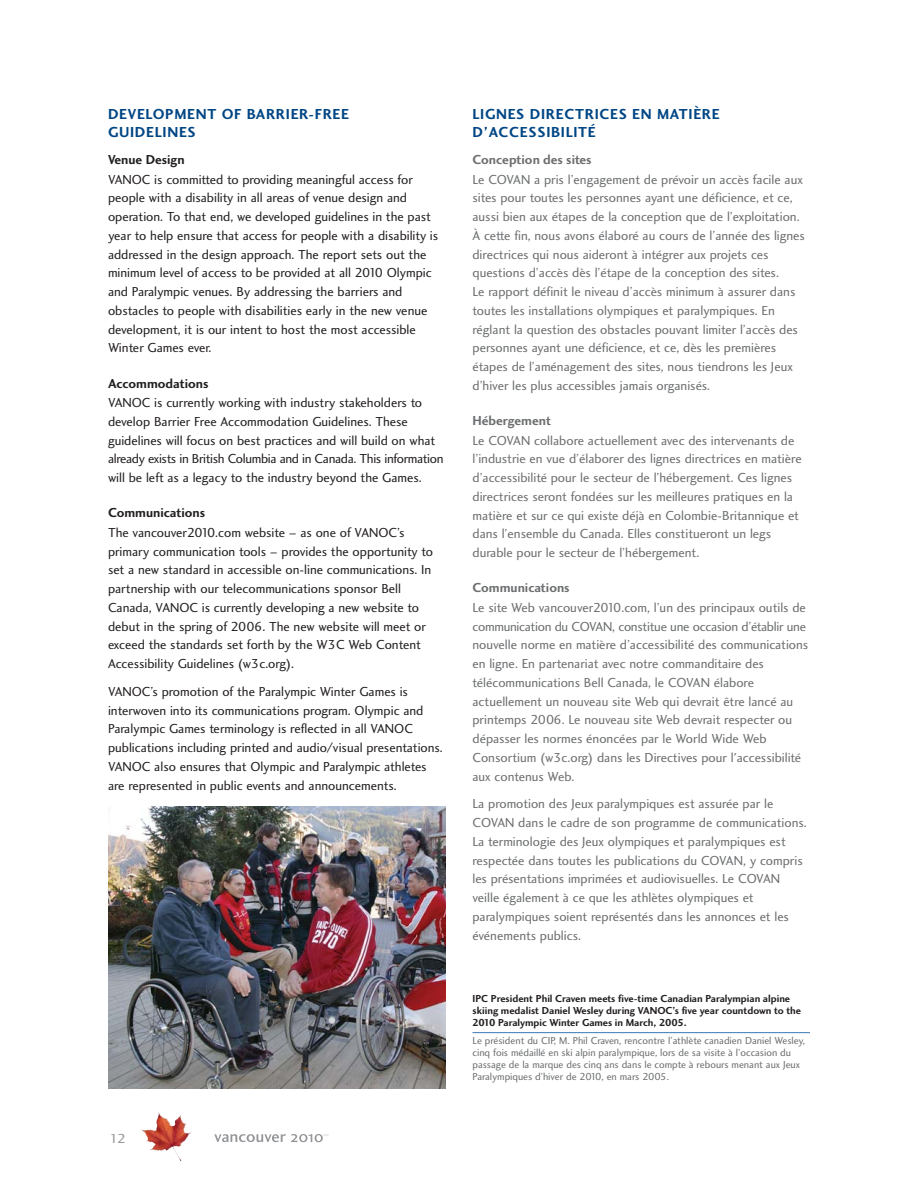
<style>
.page{position:relative;width:918px;height:1188px;background:#fff}
.page>*{position:absolute;margin:0;border:0;box-sizing:border-box;transform-origin:0 0}
.t1{font:15px/18px "Charlotte Sans Bold Plain";letter-spacing:.05em;color:#004685}
.t2{font:13.5px/18.8px "Charlotte Sans Book Plain";color:#6c6e70}
.t3{font:13.5px/18.8px "Charlotte Sans Book Plain";color:#231f20}
.t4{font:13.5px "Charlotte Sans Bold Plain";color:#6c6e70}
.t5{font:13.5px "Charlotte Sans Bold Plain";color:#231f20}
.t6{font:13.5px "Charlotte Sans Book Plain";color:#939598;scale:1.1 1}
.t7{font:10.5px/12px "Charlotte Sans Book Plain";color:#6c6e70}
.t8{font:10.5px/12px "Charlotte Sans Bold Plain";color:#231f20}
</style>
<div class="page">
<img style="left:108px;top:806px;width:338px;height:283px">
<svg style="left:159px;top:1113px;width:10px;height:9px"></svg>
<svg style="left:214px;top:1134px;width:115px;height:8px"></svg>
<hr style="left:472px;top:1032px;width:338px;height:1px;background:#5287bd">
<p class="t1" style="left:108px;top:106px;width:242px">DEVELOPMENT OF BARRIER-FREE<br>GUIDELINES</p>
<p class="t5" style="left:108px;top:155px;width:78px">Venue Design</p>
<p class="t3" style="left:108px;top:171px;width:332px">VANOC is committed to providing meaningful access for people with a disability in all areas of venue design and operation. To that end, we developed guidelines in the past year to help ensure that access for people with a disability is addressed in the design approach. The report sets out the minimum level of access to be provided at all 2010 Olympic and Paralympic venues. By addressing the barriers and obstacles to people with disabilities early in the new venue development, it is our intent to host the most accessible Winter Games ever.</p>
<p class="t5" style="left:108px;top:378px;width:102px">Accommodations</p>
<p class="t3" style="left:108px;top:395px;width:337px">VANOC is currently working with industry stakeholders to develop Barrier Free Accommodation Guidelines. These guidelines will focus on best practices and will build on what already exists in British Columbia and in Canada. This information will be left as a legacy to the industry beyond the Games.</p>
<p class="t5" style="left:108px;top:508px;width:99px">Communications</p>
<p class="t3" style="left:108px;top:524px;width:327px">The vancouver2010.com website – as one of VANOC’s primary communication tools – provides the opportunity to set a new standard in accessible on-line communications. In partnership with our telecommunications sponsor Bell Canada, VANOC is currently developing a new website to debut in the spring of 2006. The new website will meet or exceed the standards set forth by the W3C Web Content Accessibility Guidelines (w3c.org).</p>
<p class="t3" style="left:108px;top:683px;width:336px">VANOC’s promotion of the Paralympic Winter Games is interwoven into its communications program. Olympic and Paralympic Games terminology is reflected in all VANOC publications including printed and audio/visual presentations.<br>VANOC also ensures that Olympic and Paralympic athletes are represented in public events and announcements.</p>
<p class="t6" style="left:109px;top:1133px;width:17px">12</p>
<p class="t1" style="left:472px;top:106px;width:249px">LIGNES DIRECTRICES EN MATIÈRE<br>D’ACCESSIBILITÉ</p>
<p class="t4" style="left:472px;top:155px;width:121px">Conception des sites</p>
<p class="t2" style="left:472px;top:171px;width:334px">Le COVAN a pris l’engagement de prévoir un accès facile aux sites pour toutes les personnes ayant une déficience, et ce, aussi bien aux étapes de la conception que de l’exploitation.<br>À cette fin, nous avons élaboré au cours de l’année des lignes directrices qui nous aideront à intégrer aux projets ces questions d’accès dès l’étape de la conception des sites.<br>Le rapport définit le niveau d’accès minimum à assurer dans toutes les installations olympiques et paralympiques. En réglant la question des obstacles pouvant limiter l’accès des personnes ayant une déficience, et ce, dès les premières étapes de l’aménagement des sites, nous tiendrons les Jeux d’hiver les plus accessibles jamais organisés.</p>
<p class="t4" style="left:472px;top:416px;width:80px">Hébergement</p>
<p class="t2" style="left:472px;top:432px;width:331px">Le COVAN collabore actuellement avec des intervenants de l’industrie en vue d’élaborer des lignes directrices en matière d’accessibilité pour le secteur de l’hébergement. Ces lignes directrices seront fondées sur les meilleures pratiques en la matière et sur ce qui existe déjà en Colombie-Britannique et dans l’ensemble du Canada. Elles constitueront un legs durable pour le secteur de l’hébergement.</p>
<p class="t4" style="left:472px;top:583px;width:99px">Communications</p>
<p class="t2" style="left:472px;top:599px;width:337px">Le site Web vancouver2010.com, l’un des principaux outils de communication du COVAN, constitue une occasion d’établir une nouvelle norme en matière d’accessibilité des communications en ligne. En partenariat avec notre commanditaire des télécommunications Bell Canada, le COVAN élabore actuellement un nouveau site Web qui devrait être lancé au printemps 2006. Le nouveau site Web devrait respecter ou dépasser les normes énoncées par le World Wide Web Consortium (w3c.org) dans les Directives pour l'accessibilité aux contenus Web.</p>
<p class="t2" style="left:472px;top:796px;width:336px">La promotion des Jeux paralympiques est assurée par le COVAN dans le cadre de son programme de communications.<br>La terminologie des Jeux olympiques et paralympiques est respectée dans toutes les publications du COVAN, y compris les présentations imprimées et audiovisuelles. Le COVAN veille également à ce que les athlètes olympiques et paralympiques soient représentés dans les annonces et les événements publics.</p>
<p class="t8" style="left:472px;top:994px;width:330px">IPC President Phil Craven meets five-time Canadian Paralympian alpine skiing medalist Daniel Wesley during VANOC’s five year countdown to the<br>2010 Paralympic Winter Games in March, 2005.</p>
<p class="t7" style="left:472px;top:1036px;width:334px">Le président du CIP, M. Phil Craven, rencontre l’athlète canadien Daniel Wesley, cinq fois médaillé en ski alpin paralympique, lors de sa visite à l’occasion du passage de la marque des cinq ans dans le compte à rebours menant aux Jeux Paralympiques d’hiver de 2010, en mars 2005.</p>
</div>
